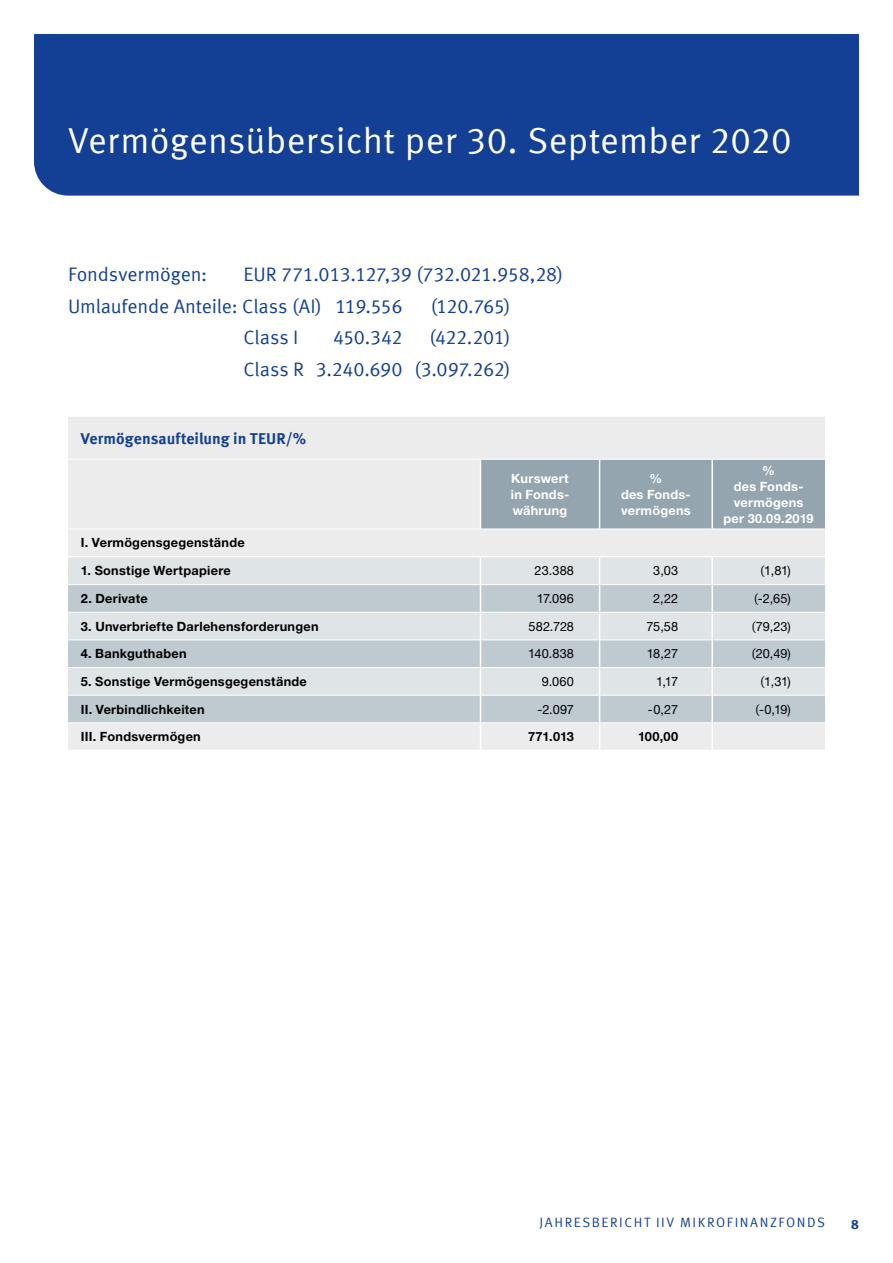
<style>
.page{position:relative;width:893px;height:1263px;background:#fff}
.page>*{position:absolute;margin:0;border:0;box-sizing:border-box;transform-origin:0 0}
.t1{font:36px "Meta Offc Pro Norm";letter-spacing:.01em;color:#fff}
.t2{font:19.5px/32px "Meta Offc Pro Norm";letter-spacing:-.01em;color:#134094}
.t3{font:700 15.75px "Meta Offc Pro";color:#134094}
.t4{font:13.5px "Meta Offc Pro Norm";letter-spacing:.115em;color:#134094}
.t5{font:700 13.5px "Meta Offc Pro";color:#134094}
.t6{font:700 12.75px "Helvetica Neue LTW1 G";letter-spacing:.02em;color:#000}
.t7{font:12.75px "Helvetica Neue LTW1 G";color:#000}
.t8{font:700 12.75px/15.9px "Helvetica Neue LTW1 G";letter-spacing:.02em;color:#fff;text-align:center}
.s1{font-family:"Meta Offc Pro Norm"}
</style>
<div class="page">
<div style="left:34px;top:34px;width:825px;height:162px;background:#134094"></div>
<div style="left:68px;top:417px;width:757px;height:139px;background:#ececed"></div>
<div style="left:481px;top:460px;width:344px;height:69px;background:#94a5b0"></div>
<hr style="left:68px;top:459px;width:412px;height:1px;background:#fff">
<hr style="left:480px;top:459px;width:120px;height:1px;background:#fff">
<hr style="left:600px;top:459px;width:112px;height:1px;background:#fff">
<hr style="left:712px;top:459px;width:113px;height:1px;background:#fff">
<hr style="left:68px;top:529px;width:412px;height:1px;background:#fff">
<hr style="left:480px;top:529px;width:120px;height:1px;background:#fff">
<hr style="left:600px;top:529px;width:112px;height:1px;background:#fff">
<hr style="left:712px;top:529px;width:113px;height:1px;background:#fff">
<hr style="left:480px;top:460px;width:1px;height:69px;background:#fff">
<hr style="left:599px;top:460px;width:1px;height:69px;background:#fff">
<svg style="left:68px;top:557px;width:757px;height:193px;background:#d4dadf"></svg>
<hr style="left:711px;top:460px;width:2px;height:69px;background:#fff">
<hr style="left:711px;top:557px;width:2px;height:28px;background:#fff">
<hr style="left:711px;top:585px;width:2px;height:27px;background:#fff">
<hr style="left:711px;top:612px;width:2px;height:28px;background:#fff">
<hr style="left:711px;top:640px;width:2px;height:27px;background:#fff">
<hr style="left:711px;top:667px;width:2px;height:28px;background:#fff">
<hr style="left:711px;top:695px;width:2px;height:28px;background:#fff">
<hr style="left:711px;top:723px;width:2px;height:27px;background:#fff">
<h1 class="t1" style="left:68px;top:113px;width:725px">Vermögensübersicht per 30. September 2020</h1>
<h2 class="t2" style="left:68px;top:257px;width:497px;text-indent:175px">EUR 771.013.127,39 (732.021.958,28)<br>Umlaufende Anteile: Class (AI) 119.556</h2>
<h2 class="t2" style="left:68px;top:257px;width:141px">Fondsvermögen:</h2>
<h2 class="t2" style="left:431px;top:289px;width:81px">(120.765)</h2>
<h2 class="t2" style="left:243px;top:320px;width:269px;text-align:right">(422.201)<br>Class R 3.240.690 (3.097.262)</h2>
<h2 class="t2" style="left:244px;top:320px;width:56px">Class I</h2>
<h2 class="t2" style="left:333px;top:320px;width:71px">450.342</h2>
<p class="t3" style="left:81px;top:426px;width:227px">Vermögensaufteilung in TEUR/%</p>
<p class="t8" style="left:511px;top:470px;width:60px;text-align:justify">Kurswert in Fonds&shy;währung</p>
<p class="t8" style="left:621px;top:470px;width:71px">%<br>des Fonds&shy;vermögens</p>
<p class="t8" style="left:723px;top:462px;width:92px">%<br>des Fonds&shy;vermögens per 30.09.2019</p>
<p class="t6" style="left:81px;top:535px;width:165px">I. Vermögensgegenstände</p>
<p class="t6" style="left:81px;top:563px;width:152px">1. Sonstige Wertpapiere</p>
<p class="t7" style="left:535px;top:563px;width:41px">23.388</p>
<p class="t7" style="left:653px;top:563px;width:26px">3,03</p>
<p class="t7" style="left:760px;top:563px;width:32px"><span class="s1">(</span>1,81)</p>
<p class="t6" style="left:81px;top:591px;width:69px">2. Derivate</p>
<p class="t7" style="left:537px;top:591px;width:39px">17.096</p>
<p class="t7" style="left:653px;top:591px;width:26px">2,22</p>
<p class="t7" style="left:754px;top:591px;width:39px"><span class="s1">(</span>-2,65)</p>
<p class="t6" style="left:81px;top:618px;width:239px">3. Unverbriefte Darlehensforderungen</p>
<p class="t7" style="left:529px;top:618px;width:47px">582.728</p>
<p class="t7" style="left:646px;top:618px;width:33px">75,58</p>
<p class="t7" style="left:752px;top:618px;width:41px"><span class="s1">(</span>79,23)</p>
<p class="t6" style="left:81px;top:646px;width:107px">4. Bankguthaben</p>
<p class="t7" style="left:528px;top:646px;width:47px">140.838</p>
<p class="t7" style="left:647px;top:646px;width:33px">18,27</p>
<p class="t7" style="left:752px;top:646px;width:41px"><span class="s1">(</span>20,49)</p>
<p class="t6" style="left:81px;top:673px;width:228px">5. Sonstige Vermögensgegenstände</p>
<p class="t7" style="left:542px;top:673px;width:34px">9.060</p>
<p class="t7" style="left:656px;top:673px;width:24px">1,17</p>
<p class="t7" style="left:760px;top:673px;width:32px"><span class="s1">(</span>1,31)</p>
<p class="t6" style="left:81px;top:701px;width:125px">II. Verbindlichkeiten</p>
<p class="t7" style="left:537px;top:701px;width:38px">-2.097</p>
<p class="t7" style="left:648px;top:701px;width:32px">-0,27</p>
<p class="t7" style="left:755px;top:701px;width:37px"><span class="s1">(</span>-0,19)</p>
<p class="t6" style="left:81px;top:729px;width:122px">III. Fondsvermögen</p>
<p class="t6" style="left:528px;top:729px;width:47px">771.013</p>
<p class="t6" style="left:638px;top:729px;width:42px">100,00</p>
<p class="t4" style="left:539px;top:1211px;width:285px">JAHRESBERICHT IIV Mi krofi nanzfonds</p>
<p class="t5" style="left:851px;top:1214px;width:9px">8</p>
</div>
